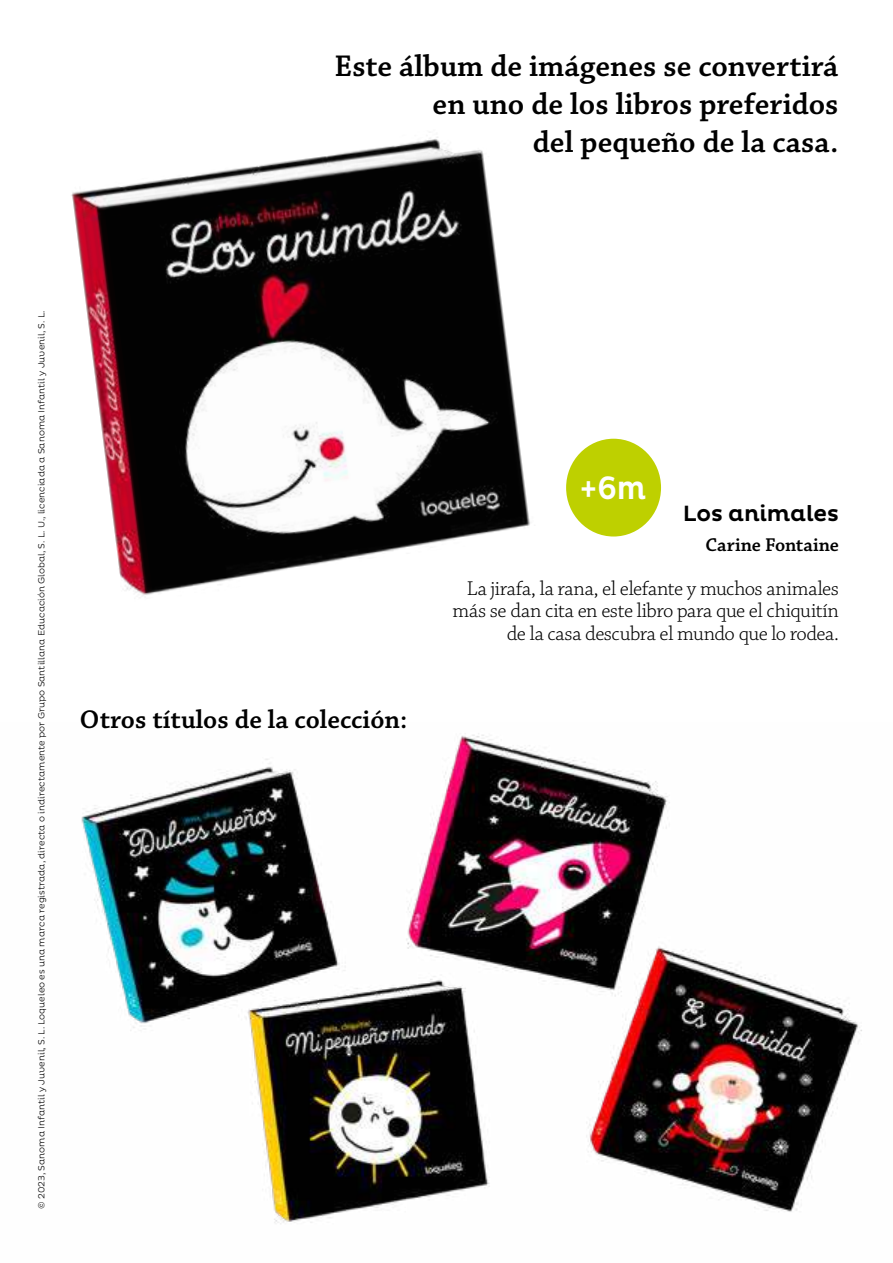
<style>
.page{position:relative;width:893px;height:1263px;background:#fff}
.page>*{position:absolute;margin:0;border:0;box-sizing:border-box;transform-origin:0 0}
.t1{font:500 33px "Pluto Cond";color:#fff}
.t2{font:600 31.5px/37.8px "Chaparral Pro";color:#000;text-align:right}
.t3{font:600 27px "Chaparral Pro";color:#000}
.t4{font:500 22.5px "Pluto";letter-spacing:-.01em;color:#000}
.t5{font:300 21px/22.5px "Chaparral Pro";letter-spacing:-.02em;color:#000;text-align:right}
.t6{font:600 19.5px "Chaparral Pro";letter-spacing:.005em;color:#000}
.t7{font:300 9px "Pluto";color:#000}
</style>
<div class="page">
<div style="left:566px;top:439px;width:95px;height:97px;background:#bed000;border-radius:50%"></div>
<img style="left:71px;top:137px;width:459px;height:459px">
<img style="left:81px;top:733px;width:781px;height:491px">
<h2 class="t2" style="left:334px;top:48px;width:505px">Este álbum de imágenes se convertirá en uno de los libros preferidos<br>del pequeño de la casa.</h2>
<p class="t7" style="left:36px;top:1209px;width:900px;rotate:-90deg">© 2023, Sanoma Infantil y Juvenil, S. L. Loqueleo es una marca registrada, directa o indirectamente por Grupo Santillana Educación Global, S. L. U., licenciada a Sanoma Infantil y Juvenil, S. L.</p>
<h3 class="t3" style="left:80px;top:704px;width:329px">Otros títulos de la colección:</h3>
<h1 class="t1" style="left:580px;top:469px;width:67px">+6m</h1>
<h3 class="t4" style="left:683px;top:501px;width:158px">Los animales</h3>
<h3 class="t6" style="left:705px;top:534px;width:135px">Carine Fontaine</h3>
<h3 class="t5" style="left:452px;top:578px;width:388px">La jirafa, la rana, el elefante y muchos animales más se dan cita en este libro para que el chiquitín de la casa descubra el mundo que lo rodea.</h3>
</div>
